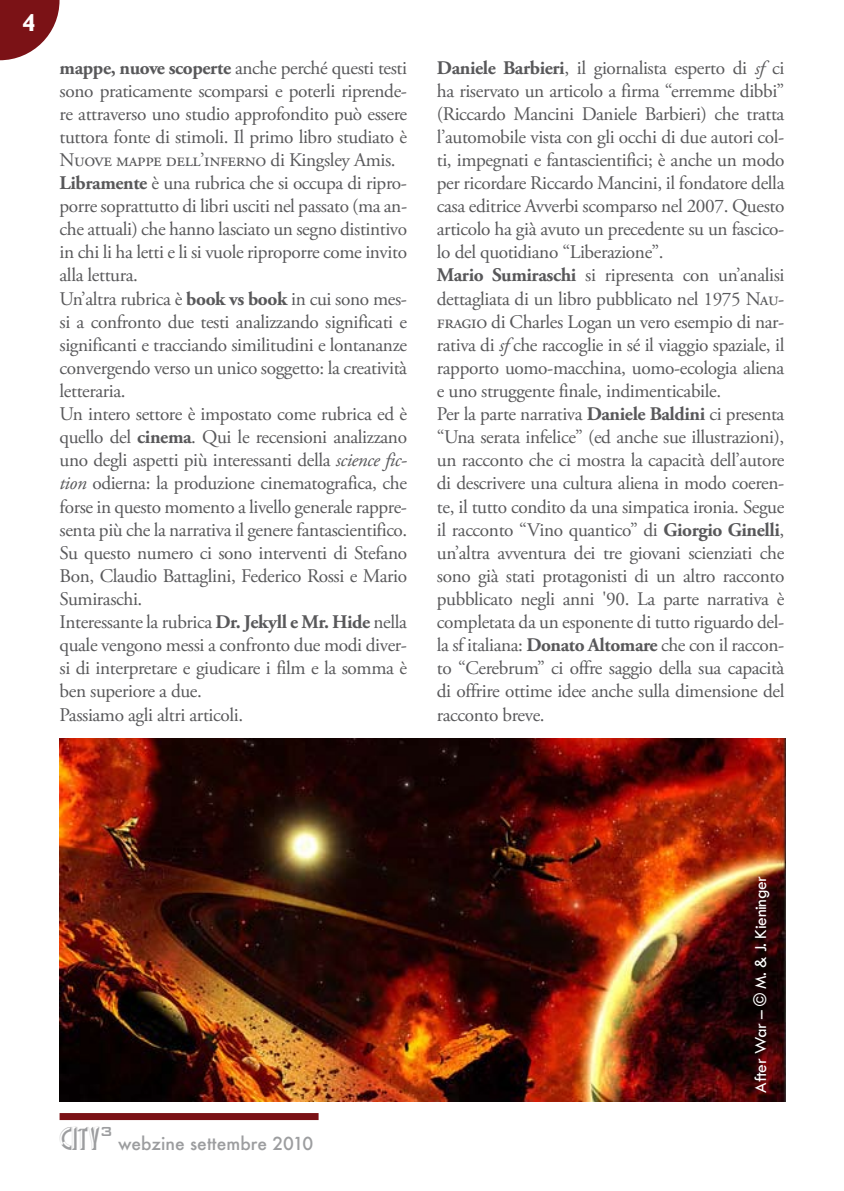
<style>
.page{position:relative;width:844px;height:1191px;background:#fff}
.page>*{position:absolute;margin:0;border:0;box-sizing:border-box;transform-origin:0 0}
.t1{font:31.5px "Facets NF";color:#9c9d9f}
.t2{font:700 24.5px "Gill Sans";color:#fff}
.t3{font:19.25px/23.1px "Adobe Garamond Pro";letter-spacing:-.02em;color:#58585a}
.t4{font:500 17.5px "Tw Cen";letter-spacing:-.02em;color:#fff}
.t5{font:500 17.5px "Futura";color:#9c9d9f}
.s1{font-weight:700}
.s2{font-style:italic}
</style>
<div class="page">
<div style="left:60px;top:1113px;width:258px;height:7px;background:#7b1216"></div>
<svg style="left:0;top:0;width:59px;height:60px"></svg>
<img style="left:60px;top:738px;width:725px;height:363px">
<p class="t2" style="left:22px;top:9px;width:15px">4</p>
<p class="t3" style="left:60px;top:57px;width:349px"><span class="s1">mappe, nuove scoperte</span> anche perché questi testi sono praticamente scomparsi e poterli riprende&shy;re attraverso uno studio approfondito può essere tuttora fonte di stimoli. Il primo libro studiato è Nuove mappe dell’inferno di Kingsley Amis.<br><span class="s1">Libramente</span> è una rubrica che si occupa di ripro&shy;porre soprattutto di libri usciti nel passato (ma an&shy;che attuali) che hanno lasciato un segno distintivo in chi li ha letti e li si vuole riproporre come invito alla lettura.<br>Un’altra rubrica è <span class="s1">book vs book</span> in cui sono mes&shy;si a confronto due testi analizzando significati e significanti e tracciando similitudini e lontananze convergendo verso un unico soggetto: la creatività letteraria.<br>Un intero settore è impostato come rubrica ed è quello del <span class="s1">cinema</span>. Qui le recensioni analizzano uno degli aspetti più interessanti della <span class="s2">science fic&shy;tion</span> odierna: la produzione cinematografica, che forse in questo momento a livello generale rappre&shy;senta più che la narrativa il genere fantascientifico.<br>Su questo numero ci sono interventi di Stefano Bon, Claudio Battaglini, Federico Rossi e Mario Sumiraschi.<br>Interessante la rubrica <span class="s1">Dr. Jekyll e Mr. Hide</span> nella quale vengono messi a confronto due modi diver&shy;si di interpretare e giudicare i film e la somma è ben superiore a due.<br>Passiamo agli altri articoli.</p>
<p class="t3" style="left:437px;top:57px;width:349px"><span class="s1">Daniele Barbieri</span>, il giornalista esperto di <span class="s2">sf</span> ci ha riservato un articolo a firma “erremme dibbi” (Riccardo Mancini Daniele Barbieri) che tratta l’automobile vista con gli occhi di due autori col&shy;ti, impegnati e fantascientifici; è anche un modo per ricordare Riccardo Mancini, il fondatore della casa editrice Avverbi scomparso nel 2007. Questo articolo ha già avuto un precedente su un fascico&shy;lo del quotidiano “Liberazione”.<br><span class="s1">Mario Sumiraschi</span> si ripresenta con un’analisi dettagliata di un libro pubblicato nel 1975 Nau&shy;fragio di Charles Logan un vero esempio di nar&shy;rativa di <span class="s2">sf</span> che raccoglie in sé il viaggio spaziale, il rapporto uomo-macchina, uomo-ecologia aliena e uno struggente finale, indimenticabile.<br>Per la parte narrativa <span class="s1">Daniele Baldini</span> ci presenta “Una serata infelice” (ed anche sue illustrazioni), un racconto che ci mostra la capacità dell’autore di descrivere una cultura aliena in modo coeren&shy;te, il tutto condito da una simpatica ironia. Segue il racconto “Vino quantico” di <span class="s1">Giorgio Ginelli</span>, un’altra avventura dei tre giovani scienziati che sono già stati protagonisti di un altro racconto pubblicato negli anni '90. La parte narrativa è completata da un esponente di tutto riguardo del&shy;la sf italiana: <span class="s1">Donato Altomare</span> che con il raccon&shy;to “Cerebrum” ci offre saggio della sua capacità di offrire ottime idee anche sulla dimensione del racconto breve.</p>
<h1 class="t1" style="left:60px;top:1117px;width:55px">CITY<sup>3</sup></h1>
<p class="t5" style="left:118px;top:1131px;width:196px">webzine settembre 2010</p>
<p class="t4" style="left:749px;top:1092px;width:218px;rotate:-90deg">After War – © M. &amp; J. Kieninger</p>
</div>
